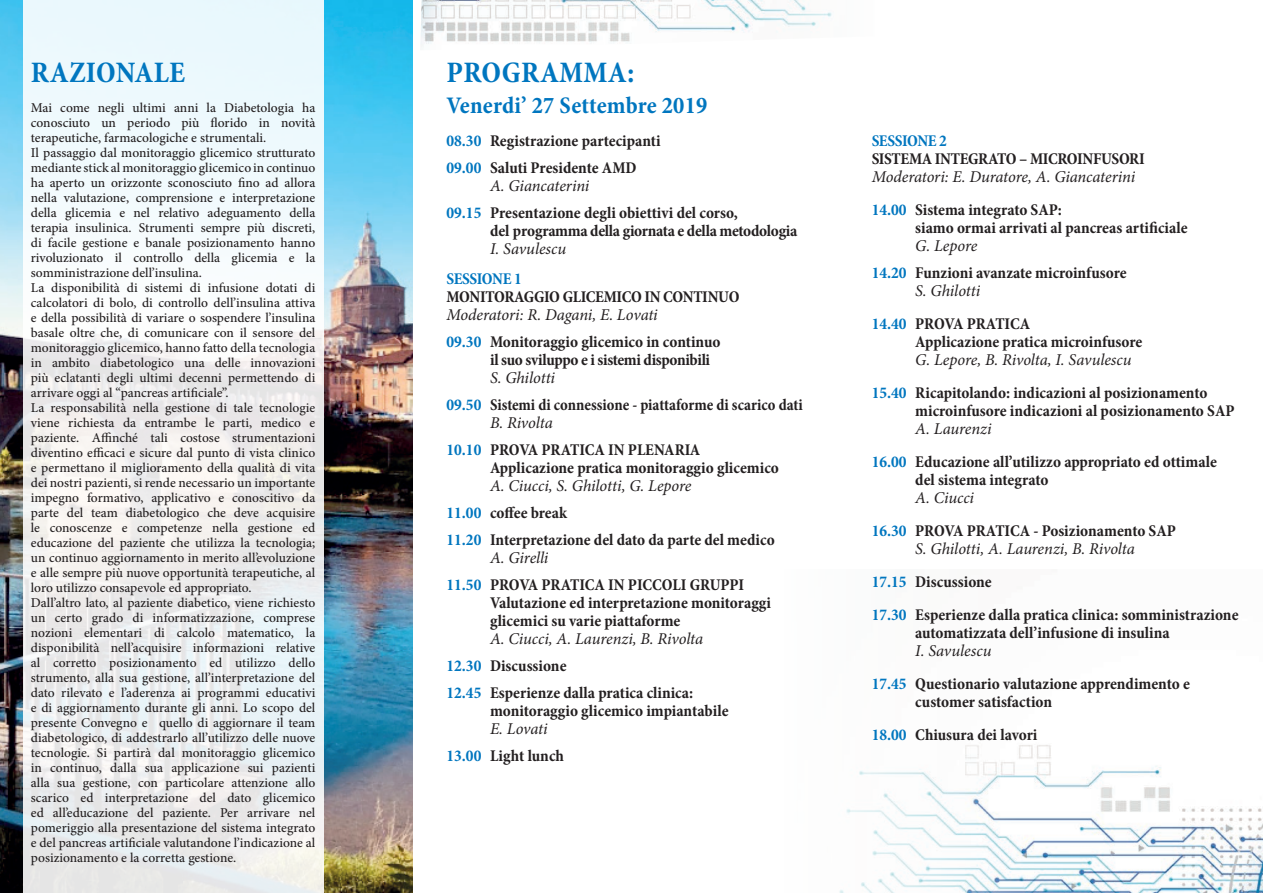
<style>
.page{position:relative;width:1263px;height:893px;background:#fff}
.page>*{position:absolute;margin:0;border:0;box-sizing:border-box;transform-origin:0 0}
.t1{font:700 condensed 30px "Minion Pro";letter-spacing:.01em;color:#0076bf}
.t2{font:700 condensed 24px "Minion Pro";letter-spacing:.005em;color:#0076bf}
.t3{font:700 condensed 16.5px/27px "Minion Pro";color:#231f20}
.t4{font:700 condensed 16.5px "Minion Pro";letter-spacing:-.02em;color:#231f20}
.t5{font:italic 16.5px/33px "Minion Pro";letter-spacing:-.01em;color:#231f20}
.t6{font:700 condensed 16.5px/27px "Minion Pro";color:#231f20;scale:.96 1}
.t7{font:700 condensed 16.5px "Minion Pro";letter-spacing:-.03em;color:#0076bf}
.t8{font:500 13.5px/15px "Minion Pro";color:#231f20}
.s1{color:#0076bf}
.s2{font-weight:400;font-style:italic;font-stretch:normal}
.s3{font-weight:700;font-style:normal;font-stretch:condensed;color:#0076bf}
.s4{font-weight:700;font-style:normal;font-stretch:condensed}
</style>
<div class="page">
<img style="left:421px;top:0;width:411px;height:47px">
<img style="left:839px;top:745px;width:424px;height:148px">
<img style="left:0;top:0;width:412px;height:892px">
<svg style="left:23px;top:0;width:301px;height:893px;fill:#edf4f5"></svg>
<h1 class="t1" style="left:31px;top:54px;width:156px">RAZIONALE</h1>
<p class="t8" style="left:31px;top:100px;width:286px">Mai come negli ultimi anni la Diabetologia ha conosciuto un periodo più florido in novità terapeutiche, farmacologiche e strumentali.<br>Il passaggio dal monitoraggio glicemico strutturato mediante stick al monitoraggio glicemico in continuo ha aperto un orizzonte sconosciuto fino ad allora nella valutazione, comprensione e interpretazione della glicemia e nel relativo adeguamento della terapia insulinica. Strumenti sempre più discreti, di facile gestione e banale posizionamento hanno rivoluzionato il controllo della glicemia e la somministrazione dell’insulina.<br>La disponibilità di sistemi di infusione dotati di calcolatori di bolo, di controllo dell’insulina attiva e della possibilità di variare o sospendere l’insulina basale oltre che, di comunicare con il sensore del monitoraggio glicemico, hanno fatto della tecnologia in ambito diabetologico una delle innovazioni più eclatanti degli ultimi decenni permettendo di arrivare oggi al “pancreas artificiale”.<br>La responsabilità nella gestione di tale tecnologie viene richiesta da entrambe le parti, medico e paziente. Affinché tali costose strumentazioni diventino efficaci e sicure dal punto di vista clinico e permettano il miglioramento della qualità di vita dei nostri pazienti, si rende necessario un importante impegno formativo, applicativo e conoscitivo da parte del team diabetologico che deve acquisire le conoscenze e competenze nella gestione ed educazione del paziente che utilizza la tecnologia; un continuo aggiornamento in merito all’evoluzione e alle sempre più nuove opportunità terapeutiche, al loro utilizzo consapevole ed appropriato.<br>Dall’altro lato, al paziente diabetico, viene richiesto un certo grado di informatizzazione, comprese nozioni elementari di calcolo matematico, la disponibilità nell’acquisire informazioni relative al corretto posizionamento ed utilizzo dello strumento, alla sua gestione, all’interpretazione del dato rilevato e l’aderenza ai programmi educativi e di aggiornamento durante gli anni. Lo scopo del presente Convegno e quello di aggiornare il team diabetologico, di addestrarlo all’utilizzo delle nuove tecnologie. Si partirà dal monitoraggio glicemico in continuo, dalla sua applicazione sui pazienti alla sua gestione, con particolare attenzione allo scarico ed interpretazione del dato glicemico ed all’educazione del paziente. Per arrivare nel pomeriggio alla presentazione del sistema integrato e del pancreas artificiale valutandone l’indicazione al posizionamento e la corretta gestione.</p>
<h1 class="t1" style="left:447px;top:54px;width:190px">PROGRAMMA:</h1>
<h2 class="t2" style="left:446px;top:91px;width:262px">Venerdi’ 27 Settembre 2019</h2>
<p class="t3" style="left:446px;top:128px;width:216px"><span class="s1">08.30</span> Registrazione partecipanti<br><span class="s1">09.00</span> Saluti Presidente AMD</p>
<p class="t3" style="left:446px;top:173px;width:293px;text-indent:43px"><span class="s2">A. Giancaterini<br></span><span class="s1">09.15</span> Presentazione degli obiettivi del corso,</p>
<p class="t4" style="left:490px;top:221px;width:309px">del programma della giornata e della metodologia</p>
<p class="t5" style="left:490px;top:232px;width:78px">I. Savulescu</p>
<p class="t7" style="left:446px;top:269px;width:77px">SESSIONE 1</p>
<p class="t4" style="left:446px;top:287px;width:294px">MONITORAGGIO GLICEMICO IN CONTINUO</p>
<p class="t3" style="left:446px;top:302px;width:276px"><span class="s2">Moderatori: R. Dagani, E. Lovati<br></span><span class="s1">09.30</span> Monitoraggio glicemico in continuo</p>
<p class="t4" style="left:490px;top:350px;width:222px">il suo sviluppo e i sistemi disponibili</p>
<p class="t6" style="left:446px;top:365px;width:373px;text-indent:43px"><span class="s2">S. Ghilotti<br></span><span class="s1">09.50</span> Sistemi di connessione - piattaforme di scarico dati</p>
<p class="t3" style="left:446px;top:410px;width:255px;text-indent:43px"><span class="s2">B. Rivolta<br></span><span class="s1">10.10</span> PROVA PRATICA IN PLENARIA</p>
<p class="t3" style="left:490px;top:455px;width:290px">Applicazione pratica monitoraggio glicemico</p>
<p class="t3" style="left:446px;top:473px;width:330px;text-indent:43px"><span class="s2">A. Ciucci, S. Ghilotti, G. Lepore<br></span><span class="s1">11.00</span> coffee break<br><span class="s1">11.20</span> Interpretazione del dato da parte del medico</p>
<p class="t3" style="left:446px;top:545px;width:299px;text-indent:43px"><span class="s2">A. Girelli<br></span><span class="s1">11.50</span> PROVA PRATICA IN PICCOLI GRUPPI</p>
<p class="t3" style="left:490px;top:595px;width:283px;line-height:18px">Valutazione ed interpretazione monitoraggi glicemici su varie piattaforme</p>
<p class="t3" style="left:446px;top:626px;width:258px;text-indent:43px"><span class="s2">A. Ciucci, A. Laurenzi, B. Rivolta<br></span><span class="s1">12.30</span> Discussione<br><span class="s1">12.45</span> Esperienze dalla pratica clinica:</p>
<p class="t3" style="left:490px;top:698px;width:240px">monitoraggio glicemico impiantabile</p>
<p class="t3" style="left:446px;top:716px;width:119px;text-indent:43px"><span class="s2">E. Lovati<br></span><span class="s1">13.00</span> Light lunch</p>
<p class="t7" style="left:872px;top:131px;width:77px">SESSIONE 2</p>
<p class="t4" style="left:872px;top:149px;width:274px">SISTEMA INTEGRATO – MICROINFUSORI</p>
<p class="t5" style="left:872px;top:160px;width:265px">Moderatori: E. Duratore, A. Giancaterini<br><span class="s3">14.00</span> <span class="s4">Sistema integrato SAP:</span></p>
<p class="t3" style="left:915px;top:215px;width:274px">siamo ormai arrivati al pancreas artificiale</p>
<p class="t3" style="left:872px;top:233px;width:256px;text-indent:43px"><span class="s2">G. Lepore<br></span><span class="s1">14.20</span> Funzioni avanzate microinfusore</p>
<p class="t3" style="left:872px;top:275px;width:160px;line-height:33px;text-align:center"><span class="s2">S. Ghilotti<br></span><span class="s1">14.40</span> PROVA PRATICA</p>
<p class="t3" style="left:915px;top:329px;width:229px">Applicazione pratica microinfusore</p>
<p class="t3" style="left:872px;top:344px;width:337px;line-height:33px;text-indent:43px"><span class="s2">G. Lepore, B. Rivolta, I. Savulescu<br></span><span class="s1">15.40</span> Ricapitolando: indicazioni al posizionamento</p>
<p class="t3" style="left:915px;top:398px;width:321px">microinfusore indicazioni al posizionamento SAP</p>
<p class="t3" style="left:872px;top:413px;width:347px;line-height:33px;text-indent:43px"><span class="s2">A. Laurenzi<br></span><span class="s1">16.00</span> Educazione all’utilizzo appropriato ed ottimale</p>
<p class="t3" style="left:915px;top:467px;width:135px">del sistema integrato</p>
<p class="t3" style="left:872px;top:482px;width:306px;line-height:33px;text-indent:43px"><span class="s2">A. Ciucci<br></span><span class="s1">16.30</span> PROVA PRATICA - Posizionamento SAP</p>
<p class="t3" style="left:872px;top:533px;width:368px;line-height:33px;text-indent:43px"><span class="s2">S. Ghilotti, A. Laurenzi, B. Rivolta<br></span><span class="s1">17.15</span> Discussione<br><span class="s1">17.30</span> Esperienze dalla pratica clinica: somministrazione</p>
<p class="t3" style="left:915px;top:620px;width:256px">automatizzata dell’infusione di insulina</p>
<p class="t3" style="left:872px;top:635px;width:320px;line-height:33px;text-indent:43px"><span class="s2">I. Savulescu<br></span><span class="s1">17.45</span> Questionario valutazione apprendimento e</p>
<p class="t3" style="left:872px;top:686px;width:182px;line-height:33px;text-indent:43px">customer satisfaction<br><span class="s1">18.00</span> Chiusura dei lavori</p>
</div>
